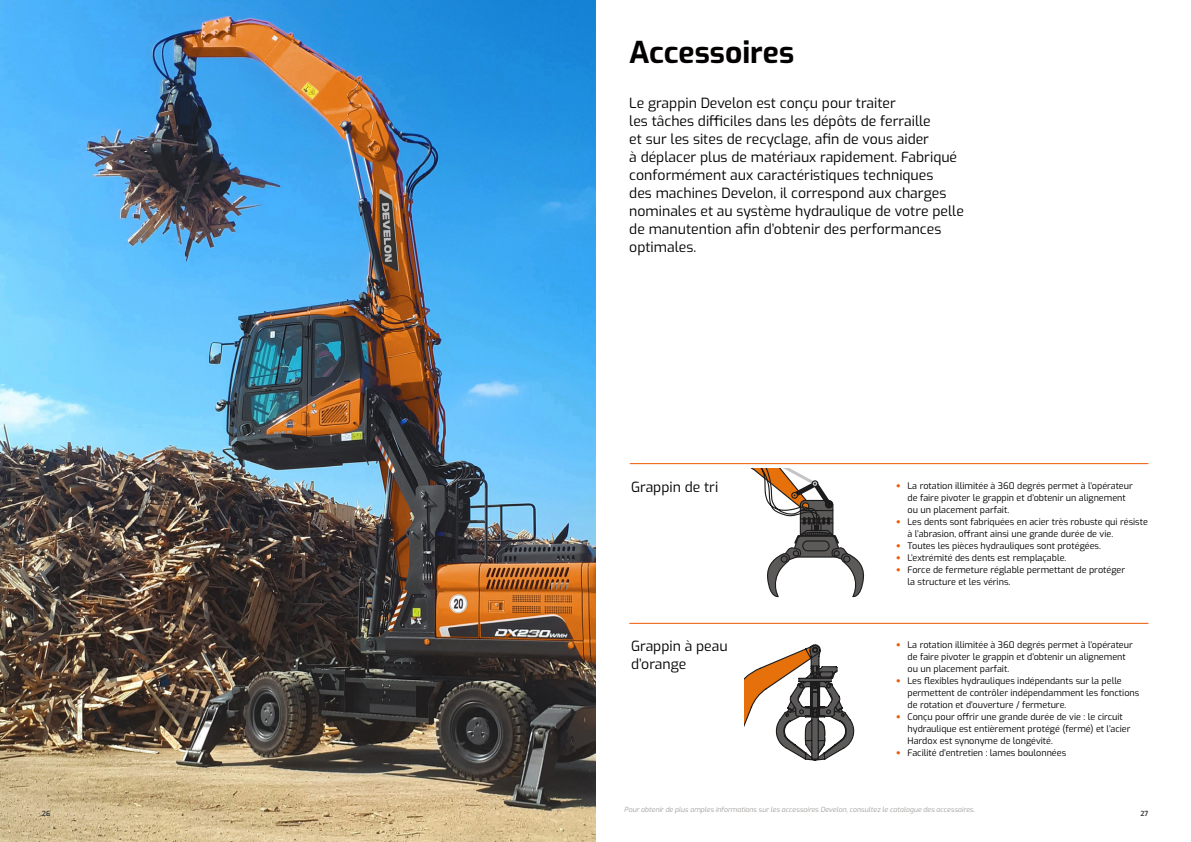
<style>
.page{position:relative;width:1191px;height:842px;background:#fff}
.page>*{position:absolute;margin:0;border:0;box-sizing:border-box;transform-origin:0 0}
.t1{font:700 30px "Exo";color:#030000}
.t2{font:14px/18px "Exo";color:#030000}
.t3{font:14px/18px "Exo";color:#040000}
.t4{font:9px/12px "Exo";color:#040000}
.t5{font:italic 7px "Exo";color:#a5a3a1}
.t6{font:600 7px "Exo";color:#36383b}
.s1{font-family:"Helvetica Neue LT Pro";font-weight:700;color:#ed5900}
</style>
<div class="page">
<img style="left:0;top:0;width:595px;height:842px">
<svg style="left:752px;top:469px;width:113px;height:129px"></svg>
<svg style="left:745px;top:644px;width:110px;height:117px"></svg>
<hr style="left:630px;top:463px;width:518px;height:1px;background:#ed5900">
<hr style="left:629px;top:623px;width:519px;height:1px;background:#ed5900">
<h1 class="t1" style="left:629px;top:30px;width:166px">Accessoires</h1>
<p class="t2" style="left:629px;top:94px;width:336px">Le grappin Develon est conçu pour traiter<br>les tâches difficiles dans les dépôts de ferraille<br>et sur les sites de recyclage, afin de vous aider<br>à déplacer plus de matériaux rapidement. Fabriqué conformément aux caractéristiques techniques<br>des machines Develon, il correspond aux charges nominales et au système hydraulique de votre pelle de manutention afin d’obtenir des performances optimales.</p>
<h2 class="t3" style="left:631px;top:477px;width:89px">Grappin de tri</h2>
<h2 class="t3" style="left:631px;top:636px;width:98px">Grappin à peau d’orange</h2>
<p class="t4" style="left:907px;top:479px;width:227px;text-indent:-11px"><span class="s1">•</span> La rotation illimitée à 360 degrés permet à l’opérateur de faire pivoter le grappin et d’obtenir un alignement ou un placement parfait.</p>
<p class="t4" style="left:907px;top:515px;width:242px;text-indent:-11px"><span class="s1">•</span> Les dents sont fabriquées en acier très robuste qui résiste à l’abrasion, offrant ainsi une grande durée de vie.</p>
<p class="t4" style="left:896px;top:539px;width:206px"><span class="s1">•</span> Toutes les pièces hydrauliques sont protégées.</p>
<p class="t4" style="left:896px;top:551px;width:172px"><span class="s1">•</span> L’extrémité des dents est remplaçable.</p>
<p class="t4" style="left:907px;top:563px;width:219px;text-indent:-11px"><span class="s1">•</span> Force de fermeture réglable permettant de protéger la structure et les vérins.</p>
<p class="t4" style="left:907px;top:638px;width:227px;text-indent:-11px"><span class="s1">•</span> La rotation illimitée à 360 degrés permet à l’opérateur de faire pivoter le grappin et d’obtenir un alignement ou un placement parfait.</p>
<p class="t4" style="left:907px;top:674px;width:233px;text-indent:-11px"><span class="s1">•</span> Les flexibles hydrauliques indépendants sur la pelle permettent de contrôler indépendamment les fonctions de rotation et d’ouverture / fermeture.</p>
<p class="t4" style="left:907px;top:710px;width:224px;text-indent:-11px"><span class="s1">•</span> Conçu pour offrir une grande durée de vie : le circuit hydraulique est entièrement protégé (fermé) et l’acier<br>Hardox est synonyme de longévité.</p>
<p class="t4" style="left:896px;top:746px;width:171px"><span class="s1">•</span> Facilité d’entretien : lames boulonnées</p>
<p class="t5" style="left:624px;top:804px;width:352px">Pour obtenir de plus amples informations sur les accessoires Develon, consultez le catalogue des accessoires.</p>
<p class="t6" style="left:42px;top:808px;width:10px">26</p>
<p class="t6" style="left:1140px;top:808px;width:9px">27</p>
</div>
